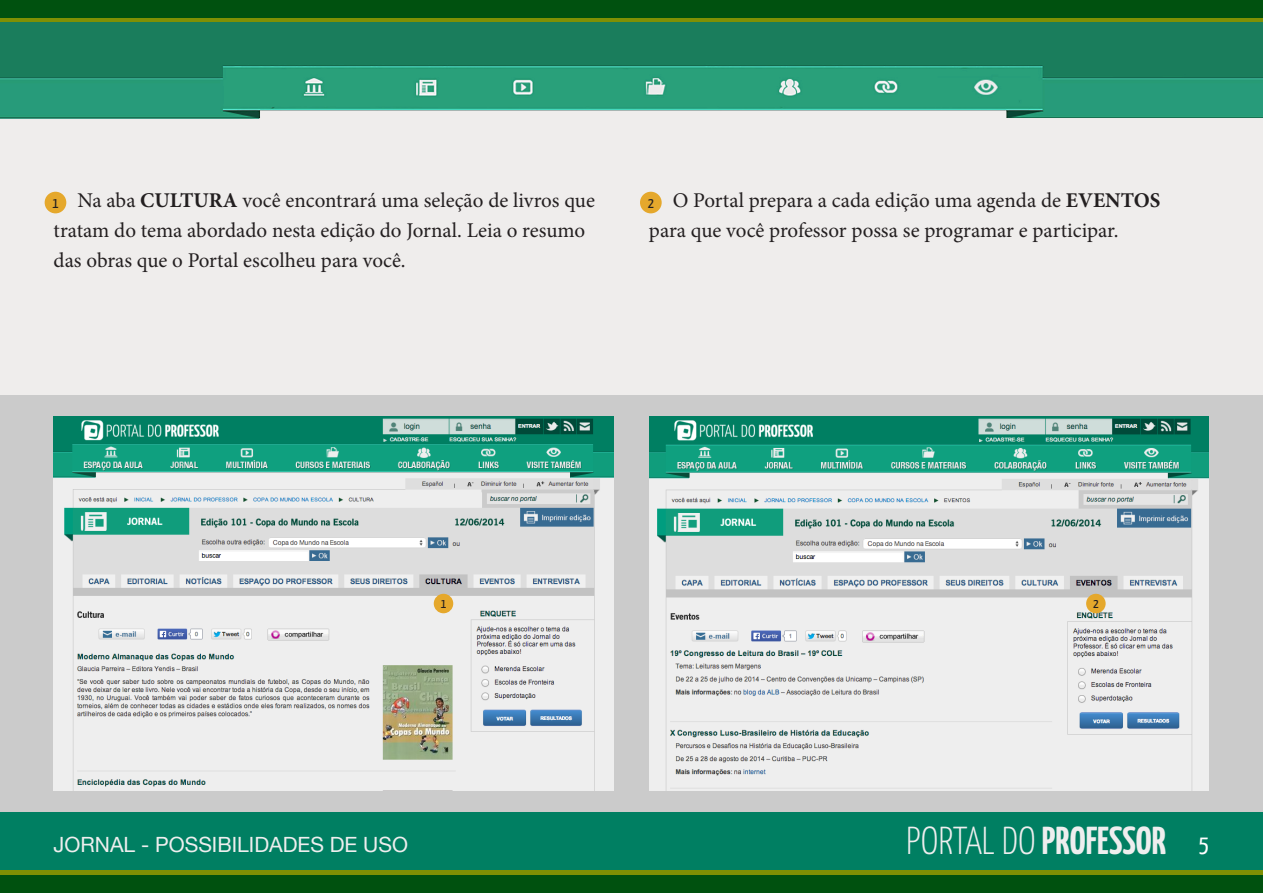
<style>
.page{position:relative;width:1263px;height:893px;background:#efedec}
.page>*{position:absolute;margin:0;border:0;box-sizing:border-box;transform-origin:0 0}
.t1{font:700 39px "Kaffeesatz";color:#eee}
.t2{font:21px/30px "Minion Pro";color:#231f20}
.t3{font:21px "Helvetica Neue";color:#eee}
.t4{font:14.85px "Kaffeesatz";color:#231f20}
.t5{font:13.35px "Kaffeesatz";color:#231f20}
.s1{font-weight:700}
.s2{font-weight:300}
.s3{font-weight:400;font-size:24px;color:#fff}
</style>
<div class="page">
<div style="left:0;top:0;width:1263px;height:44px;background:#00510f"></div>
<svg style="left:0;top:19px;width:1263px;height:4px;background:#658b1a"></svg>
<div style="left:0;top:849px;width:1263px;height:44px;background:#00510f"></div>
<div style="left:0;top:812px;width:1263px;height:60px;background:#007f62"></div>
<hr style="left:0;top:870px;width:1263px;height:4px;background:#7f9004">
<img style="left:0;top:23px;width:1263px;height:96px">
<div style="left:0;top:395px;width:1263px;height:417px;background:#cbcbcb"></div>
<div style="left:45px;top:192px;width:21px;height:21px;background:#e5a82c;border-radius:50%"></div>
<img style="left:54px;top:417px;width:559px;height:373px">
<img style="left:649px;top:417px;width:560px;height:373px">
<div style="left:640px;top:192px;width:22px;height:21px;background:#e5a82c;border-radius:50%"></div>
<div style="left:434px;top:594px;width:19px;height:19px;background:#e5a82c;border-radius:50%"></div>
<div style="left:1086px;top:594px;width:20px;height:19px;background:#e5a82c;border-radius:50%"></div>
<p class="t2" style="left:54px;top:185px;width:543px;text-indent:24px">Na aba <span class="s1">CULTURA</span> você encontrará uma seleção de livros que tratam do tema abordado nesta edição do Jornal. Leia o resumo das obras que o Portal escolheu para você.</p>
<p class="t4" style="left:648px;top:194px;width:8px">2</p>
<p class="t2" style="left:649px;top:185px;width:513px;text-indent:24px">O Portal prepara a cada edição uma agenda de <span class="s1">EVENTOS </span>para que você professor possa se programar e participar.</p>
<p class="t4" style="left:52px;top:194px;width:8px">1</p>
<p class="t5" style="left:441px;top:596px;width:7px">1</p>
<p class="t5" style="left:1093px;top:596px;width:7px">2</p>
<p class="t3" style="left:54px;top:830px;width:356px">JORNAL - POSSIBILIDADES DE USO</p>
<h1 class="t1" style="left:906px;top:816px;width:304px"><span class="s2">PORTAL DO</span> PROFESSOR <span class="s3">5</span></h1>
</div>
